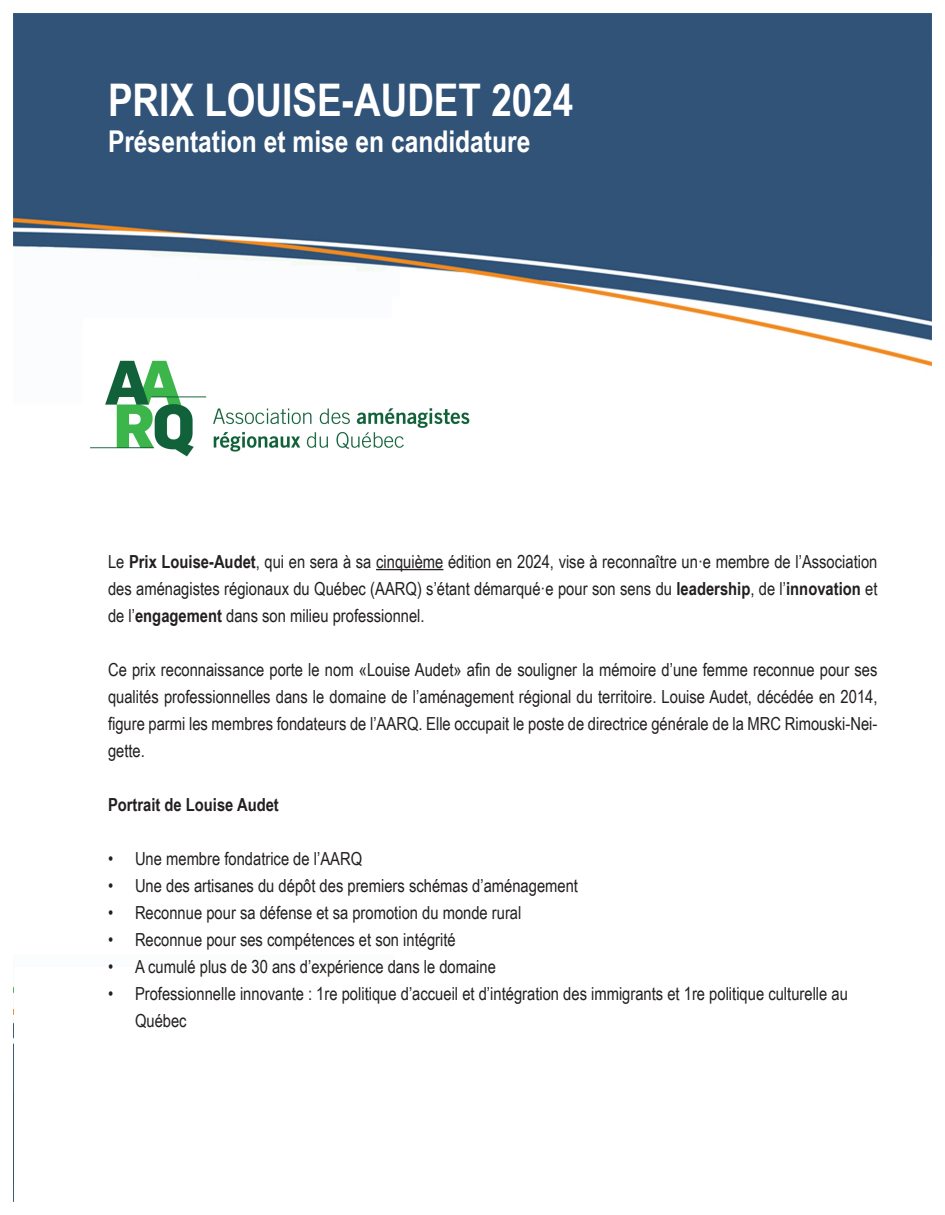
<style>
.page{position:relative;width:945px;height:1215px;background:#fff}
.page>*{position:absolute;margin:0;border:0;box-sizing:border-box;transform-origin:0 0}
.t1{font:700 45px "Arial Narrow";color:#fff}
.t2{font:700 30px "Arial Narrow";color:#fff}
.t3{font:18px/27px "Arial Narrow";color:#231f20;text-align:justify}
.t4{font:700 18px "Arial Narrow";color:#231f20}
.s1{font-weight:700}
</style>
<div class="page">
<img style="left:14px;top:14px;width:918px;height:557px">
<hr style="left:376px;top:569px;width:67px;height:1px;background:#231f20">
<div style="left:84px;top:318px;width:542px;height:182px;background:#fff"></div>
<img style="left:90px;top:360px;width:380px;height:97px">
<p class="t1" style="left:108px;top:66px;width:467px">PRIX LOUISE-AUDET 2024</p>
<p class="t2" style="left:108px;top:119px;width:424px">Présentation et mise en candidature</p>
<p class="t3" style="left:108px;top:547px;width:771px">Le <span class="s1">Prix Louise-Audet</span>, qui en sera à sa cinquième édition en 2024, vise à reconnaître un·e membre de l’Association des aménagistes régionaux du Québec (AARQ) s’étant démarqué·e pour son sens du <span class="s1">leadership</span>, de l’<span class="s1">innovation</span> et de l’<span class="s1">engagement</span> dans son milieu professionnel.</p>
<p class="t3" style="left:108px;top:655px;width:771px">Ce prix reconnaissance porte le nom «Louise Audet» afin de souligner la mémoire d’une femme reconnue pour ses qualités professionnelles dans le domaine de l’aménagement régional du territoire. Louise Audet, décédée en 2014, figure parmi les membres fondateurs de l’AARQ. Elle occupait le poste de directrice générale de la MRC Rimouski-Nei&shy;gette.</p>
<p class="t4" style="left:108px;top:791px;width:172px">Portrait de Louise Audet</p>
<p class="t3" style="left:108px;top:844px;width:256px">• Une membre fondatrice de l’AARQ</p>
<p class="t3" style="left:108px;top:871px;width:472px">• Une des artisanes du dépôt des premiers schémas d’aménagement</p>
<p class="t3" style="left:108px;top:898px;width:415px">• Reconnue pour sa défense et sa promotion du monde rural</p>
<p class="t3" style="left:108px;top:925px;width:349px">• Reconnue pour ses compétences et son intégrité</p>
<p class="t3" style="left:108px;top:952px;width:390px">• A cumulé plus de 30 ans d’expérience dans le domaine</p>
<p class="t3" style="left:135px;top:979px;width:714px;text-indent:-27px">• Professionnelle innovante : 1re politique d’accueil et d’intégration des immigrants et 1re politique culturelle au<br>Québec</p>
</div>
